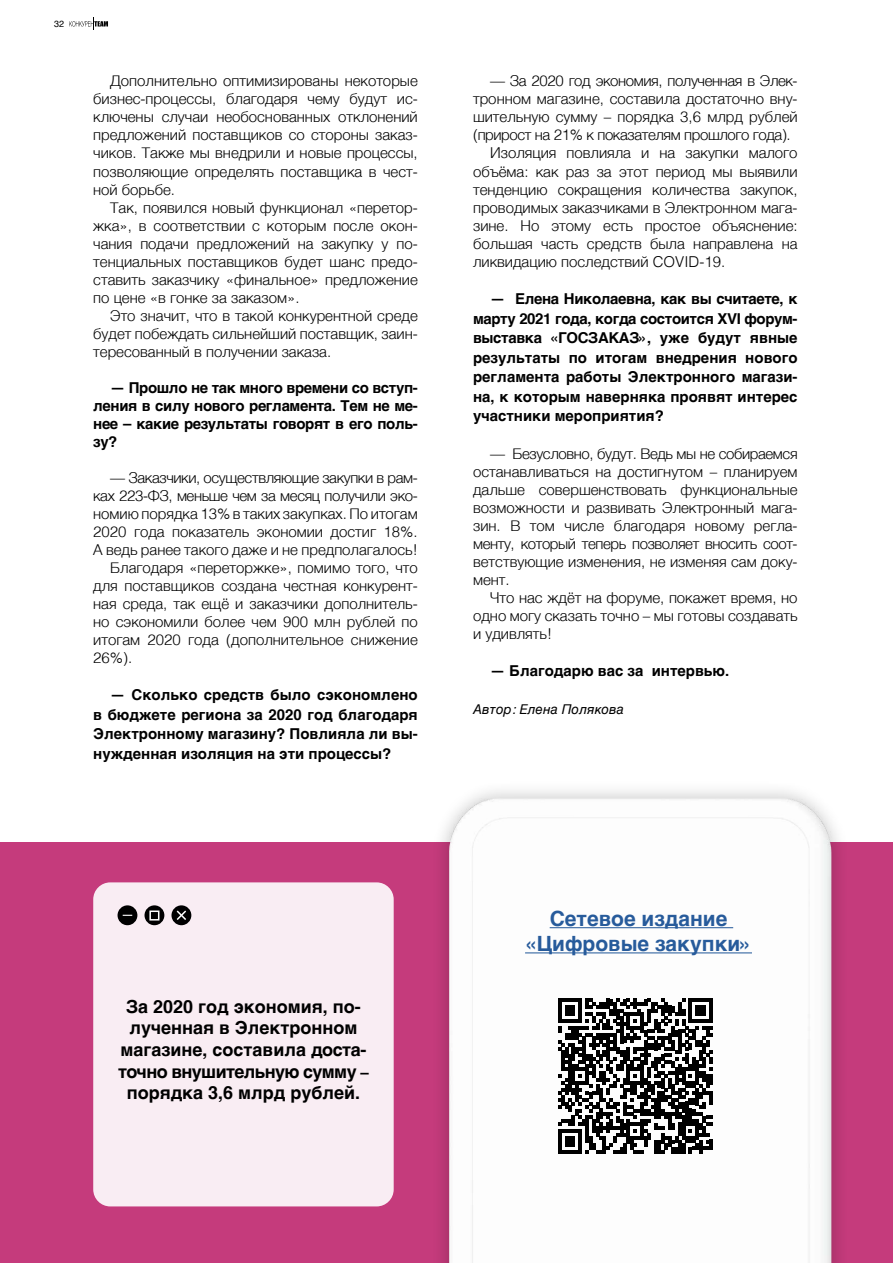
<style>
.page{position:relative;width:893px;height:1263px;background:#fff}
.page>*{position:absolute;margin:0;border:0;box-sizing:border-box;transform-origin:0 0}
.t1{font:700 21px/25.2px "Helvetica";color:#275b9b;text-align:center}
.t2{font:700 18px/21.6px "Helvetica";color:#000;text-align:center}
.t3{font:300 15px/18px "Helvetica";color:#000;text-align:justify}
.t4{font:700 15px/19.5px "Helvetica";color:#000;text-align:justify}
.t5{font:300 15px "Helvetica";letter-spacing:-.025em;color:#000}
.t6{font:italic 13.5px "Helvetica";color:#000}
.t7{font:9px "Helvetica";color:#000}
.s1{font-size:15px}
</style>
<div class="page">
<svg style="left:69px;top:18px;width:39px;height:12px"></svg>
<div style="left:0;top:843px;width:893px;height:420px;background:#c53b7c"></div>
<div style="left:93px;top:882px;width:301px;height:324px;background:#f9edf3;border-radius:17px"></div>
<div style="left:431px;top:780px;width:419px;height:483px;background:#000;opacity:.25"></div>
<div style="left:450px;top:798px;width:382px;height:465px;background:#fdfdfd"></div>
<hr style="left:550px;top:927px;width:183px;height:1px;background:#275b9b">
<hr style="left:525px;top:952px;width:227px;height:1px;background:#275b9b">
<svg style="left:171px;top:905px;width:20px;height:20px"></svg>
<svg style="left:175px;top:909px;width:13px;height:13px"></svg>
<svg style="left:145px;top:905px;width:19px;height:20px"></svg>
<div style="left:118px;top:905px;width:19px;height:20px;background:#000;border-radius:50%"></div>
<div style="left:149px;top:910px;width:10px;height:10px;border:2px solid #fff"></div>
<svg style="left:558px;top:999px;width:155px;height:154px;background:#656565"></svg>
<hr style="left:709px;top:1140px;width:4px;height:10px;background:#000">
<p class="t7" style="left:54px;top:17px;width:12px">32</p>
<p class="t3" style="left:93px;top:71px;width:326px;text-indent:17px">Дополнительно оптимизированы некоторые бизнес-процессы, благодаря чему будут ис&shy;ключены случаи необоснованных отклонений предложений поставщиков со стороны заказ&shy;чиков. Также мы внедрили и новые процессы, позволяющие определять поставщика в чест&shy;ной борьбе.</p>
<p class="t3" style="left:93px;top:197px;width:326px;text-indent:17px">Так, появился новый функционал «перетор&shy;жка», в соответствии с которым после окон&shy;чания подачи предложений на закупку у по&shy;тенциальных поставщиков будет шанс предо&shy;ставить заказчику «финальное» предложение по цене «в гонке за заказом».</p>
<p class="t3" style="left:93px;top:305px;width:326px;text-indent:17px">Это значит, что в такой конкурентной среде будет побеждать сильнейший поставщик, заин&shy;тересованный в получении заказа.</p>
<p class="t4" style="left:93px;top:378px;width:326px;line-height:18px;text-indent:17px">— Прошло не так много времени со вступ&shy;ления в силу нового регламента. Тем не ме&shy;нее – какие результаты говорят в его поль&shy;зу?</p>
<p class="t5" style="left:110px;top:464px;width:309px">— Заказчики, осуществляющие закупки в рам-</p>
<p class="t5" style="left:93px;top:482px;width:326px">ках 223-ФЗ, меньше чем за месяц получили эко-</p>
<p class="t3" style="left:93px;top:503px;width:326px">номию порядка 13% в таких закупках. По итогам</p>
<p class="t3" style="left:93px;top:521px;width:326px">2020 года показатель экономии достиг 18%.</p>
<p class="t3" style="left:93px;top:539px;width:326px">А ведь ранее такого даже и не предполагалось!</p>
<p class="t3" style="left:110px;top:557px;width:309px">Благодаря «переторжке», помимо того, что</p>
<p class="t3" style="left:93px;top:575px;width:326px">для поставщиков создана честная конкурент-</p>
<p class="t3" style="left:93px;top:593px;width:326px">ная среда, так ещё и заказчики дополнитель-</p>
<p class="t3" style="left:93px;top:611px;width:326px">но сэкономили более чем 900 млн рублей по</p>
<p class="t3" style="left:93px;top:629px;width:326px">итогам 2020 года (дополнительное снижение</p>
<p class="t3" style="left:93px;top:647px;width:41px">26%).</p>
<p class="t4" style="left:93px;top:685px;width:326px;text-indent:17px">— Сколько средств было сэкономлено в бюджете региона за 2020 год благодаря Электронному магазину? Повлияла ли вы&shy;нужденная изоляция на эти процессы?</p>
<p class="t5" style="left:490px;top:68px;width:309px">— За 2020 год экономия, полученная в Элек-</p>
<p class="t3" style="left:473px;top:89px;width:326px">тронном магазине, составила достаточно вну-</p>
<p class="t3" style="left:473px;top:107px;width:326px">шительную сумму – порядка 3,6 млрд рублей</p>
<p class="t5" style="left:473px;top:122px;width:319px">(прирост на 21% к показателям прошлого года).</p>
<p class="t3" style="left:490px;top:143px;width:309px">Изоляция повлияла и на закупки малого</p>
<p class="t3" style="left:473px;top:161px;width:326px">объёма: как раз за этот период мы выявили</p>
<p class="t3" style="left:473px;top:179px;width:326px">тенденцию сокращения количества закупок,</p>
<p class="t3" style="left:473px;top:197px;width:326px">проводимых заказчиками в Электронном мага-</p>
<p class="t3" style="left:473px;top:215px;width:326px">зине. Но этому есть простое объяснение:</p>
<p class="t3" style="left:473px;top:233px;width:326px">большая часть средств была направлена на</p>
<p class="t3" style="left:473px;top:251px;width:254px">ликвидацию последствий COVID-19.</p>
<p class="t4" style="left:473px;top:289px;width:326px;text-indent:17px">— Елена Николаевна, как вы считаете, к марту 2021 года, когда состоится XVI форум&shy;выставка «ГОСЗАКАЗ», уже будут явные результаты по итогам внедрения нового регламента работы Электронного магази&shy;на, к которым наверняка проявят интерес участники мероприятия?</p>
<p class="t3" style="left:473px;top:443px;width:326px;text-indent:17px">— Безусловно, будут. Ведь мы не собираемся останавливаться на достигнутом – планируем дальше совершенствовать функциональные возможности и развивать Электронный мага&shy;зин. В том числе благодаря новому регла&shy;менту, который теперь позволяет вносить соот&shy;ветствующие изменения, не изменяя сам доку&shy;мент.</p>
<p class="t3" style="left:473px;top:587px;width:326px;text-indent:17px">Что нас ждёт на форуме, покажет время, но одно могу сказать точно – мы готовы создавать и удивлять!</p>
<p class="t4" style="left:490px;top:661px;width:241px">— Благодарю вас за интервью.</p>
<p class="t6" style="left:473px;top:698px;width:152px">Автор: Елена Полякова</p>
<p class="t2" style="left:118px;top:996px;width:252px">За 2020 год экономия, по&shy;лученная в Электронном магазине, составила доста&shy;точно внушительную сумму <span class="s1">– </span>порядка 3,6 млрд рублей.</p>
<h1 class="t1" style="left:525px;top:906px;width:228px">Cетевое издание «Цифровые закупки»</h1>
</div>
